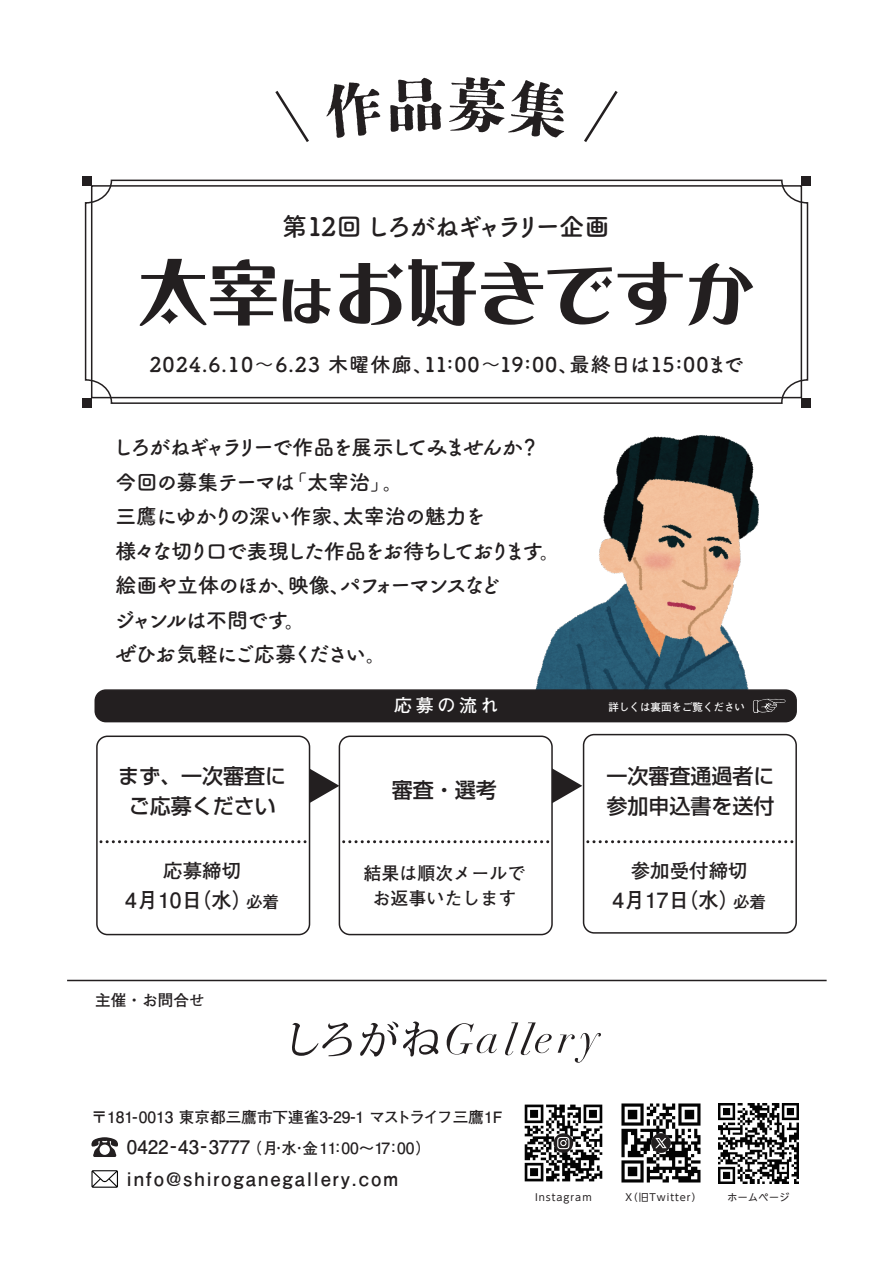
<style>
.page{position:relative;width:893px;height:1263px;background:#fff}
.page>*{position:absolute;margin:0;border:0;box-sizing:border-box;transform-origin:0 0}
.t1{font:700 25.35px "Tsuku B Rd Gothic";letter-spacing:-.07em;color:#231f20}
.t2{font:700 21px/34.5px "Tsuku B Rd Gothic";letter-spacing:-.07em;color:#231f20}
.t3{font:500 21px/30px "Shin Go Pr 6 N";color:#231f20;text-align:center}
.t4{font:700 21px "Futo Go B101 Pro";color:#231f20}
.t5{font:700 20.25px "Tsuku B Rd Gothic";letter-spacing:.05em;color:#231f20}
.t6{font:700 19.5px "Futo Go B101 Pro";color:#231f20}
.t7{font:700 18.75px "Futo Go B101 Pro";letter-spacing:.1em;color:#231f20}
.t8{font:700 18px/25.5px "Futo Go B101 Pro";color:#231f20;text-align:center}
.t9{font:700 18px "Futo Go B101 Pro";letter-spacing:.2em;color:#fff}
.t10{font:700 15.6px "Futo Go B101 Pro";color:#231f20}
.t11{font:700 10.5px "Futo Go B101 Pro";color:#fff}
.t12{font:9.9px "UD Shin Go NT Pr 6 N";letter-spacing:.1em;color:#231f20}
.s1{font-size:16.5px}
.s2{font-size:18.75px}
</style>
<div class="page">
<img style="left:535px;top:435px;width:224px;height:254px">
<svg style="left:84px;top:179px;width:725px;height:225px"></svg>
<div style="left:91px;top:185px;width:711px;height:213px;border:2px solid #231f20"></div>
<div style="left:82px;top:398px;width:10px;height:10px;background:#231f20"></div>
<div style="left:82px;top:176px;width:10px;height:10px;background:#231f20"></div>
<div style="left:801px;top:398px;width:10px;height:10px;background:#231f20"></div>
<div style="left:801px;top:176px;width:10px;height:10px;background:#231f20"></div>
<svg style="left:140px;top:259px;width:137px;height:67px"></svg>
<svg style="left:283px;top:279px;width:48px;height:44px"></svg>
<svg style="left:339px;top:259px;width:273px;height:67px"></svg>
<svg style="left:618px;top:262px;width:135px;height:64px"></svg>
<svg style="left:275px;top:91px;width:34px;height:51px"></svg>
<svg style="left:584px;top:91px;width:34px;height:51px"></svg>
<svg style="left:292px;top:1023px;width:60px;height:33px"></svg>
<svg style="left:360px;top:1021px;width:79px;height:35px"></svg>
<svg style="left:446px;top:1023px;width:51px;height:31px"></svg>
<svg style="left:505px;top:1022px;width:47px;height:33px"></svg>
<svg style="left:558px;top:1033px;width:43px;height:30px"></svg>
<svg style="left:91px;top:1170px;width:27px;height:18px"></svg>
<svg style="left:91px;top:1137px;width:27px;height:20px"></svg>
<div style="left:96px;top:735px;width:214px;height:200px;border:2px solid #231f20;border-radius:11px"></div>
<div style="left:339px;top:735px;width:214px;height:200px;border:2px solid #231f20;border-radius:11px"></div>
<div style="left:95px;top:690px;width:701px;height:32px;background:#231f20;border-radius:11px"></div>
<div style="left:95px;top:689px;width:702px;height:33px;border:2px solid #231f20;border-radius:11px"></div>
<div style="left:583px;top:734px;width:214px;height:200px;border:2px solid #231f20;border-radius:11px"></div>
<svg style="left:309px;top:768px;width:30px;height:35px"></svg>
<svg style="left:552px;top:768px;width:30px;height:35px"></svg>
<svg style="left:101px;top:840px;width:205px;height:3px"></svg>
<svg style="left:344px;top:840px;width:205px;height:3px"></svg>
<svg style="left:588px;top:840px;width:205px;height:3px"></svg>
<hr style="left:67px;top:980px;width:760px;height:1px;background:#231f20">
<img style="left:524px;top:1103px;width:177px;height:80px">
<svg style="left:554px;top:1133px;width:19px;height:20px"></svg>
<svg style="left:557px;top:1137px;width:12px;height:12px"></svg>
<img style="left:719px;top:1103px;width:79px;height:80px">
<svg style="left:753px;top:699px;width:33px;height:14px"></svg>
<div style="left:651px;top:1133px;width:20px;height:20px;background:#231f20;border-radius:50%"></div>
<svg style="left:655px;top:1138px;width:12px;height:11px"></svg>
<p class="t1" style="left:282px;top:206px;width:329px">第12回 しろがねギャラリー企画</p>
<p class="t5" style="left:149px;top:348px;width:596px">2024.6.10～6.23 木曜休廊、11:00～19:00、最終日は15:00まで</p>
<p class="t2" style="left:112px;top:429px;width:450px">しろがねギャラリーで作品を展示してみませんか？今回の募集テーマは「太宰治」。<br>三鷹にゆかりの深い作家、太宰治の魅力を<br>様々な切り口で表現した作品をお待ちしております。絵画や立体のほか、映像、パフォーマンスなど<br>ジャンルは不問です。<br>ぜひお気軽にご応募ください。</p>
<p class="t3" style="left:118px;top:759px;width:169px">まず、一次審査にご応募ください</p>
<p class="t6" style="left:163px;top:855px;width:79px">応募締切</p>
<p class="t4" style="left:125px;top:883px;width:155px">4月10日（水）<span class="s1">必着</span></p>
<p class="t10" style="left:95px;top:988px;width:111px">主催・お問合せ</p>
<p class="t9" style="left:394px;top:691px;width:106px">応募の流れ</p>
<p class="t11" style="left:609px;top:698px;width:138px">詳しくは裏面をご覧ください</p>
<p class="t3" style="left:392px;top:773px;width:106px">審査・選考</p>
<p class="t3" style="left:606px;top:759px;width:170px;text-align:left">一次審査通過者に参加申込書を送付</p>
<p class="t8" style="left:363px;top:858px;width:164px">結果は順次メールでお返事いたします</p>
<p class="t6" style="left:631px;top:855px;width:118px">参加受付締切</p>
<p class="t4" style="left:612px;top:883px;width:155px">4月17日（水）<span class="s1">必着</span></p>
<p class="t10" style="left:91px;top:1105px;width:413px">〒181-0013 東京都三鷹市下連雀3-29-1 マストライフ三鷹1F</p>
<p class="t10" style="left:127px;top:1135px;width:306px"><span class="s2">0422-43-3777</span>（月･水･金11:00～17:00）</p>
<p class="t7" style="left:127px;top:1164px;width:273px">info@shiroganegallery.com</p>
<p class="t12" style="left:535px;top:1189px;width:58px">Instagram</p>
<p class="t12" style="left:625px;top:1189px;width:78px">X（旧Twitter）</p>
<p class="t12" style="left:728px;top:1189px;width:63px">ホームページ</p>
</div>
